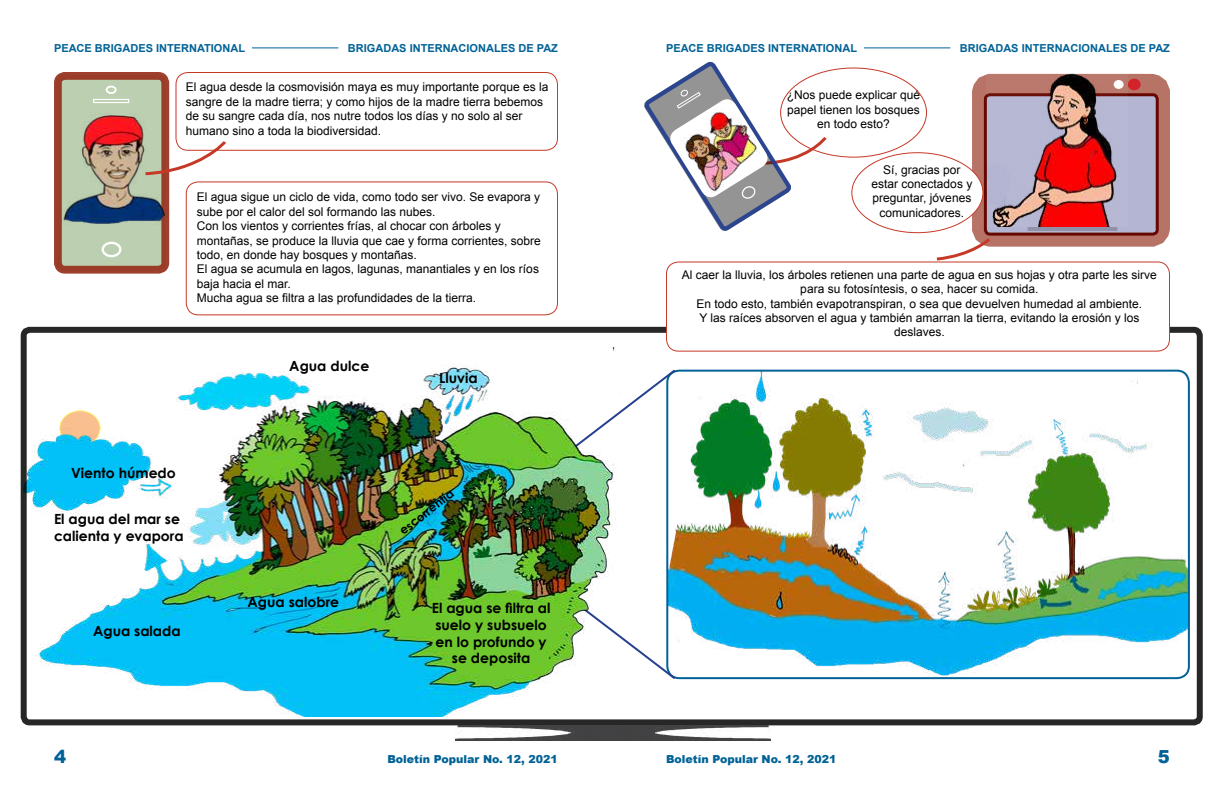
<style>
.page{position:relative;width:1224px;height:792px;background:#fff}
.page>*{position:absolute;margin:0;border:0;box-sizing:border-box;transform-origin:0 0}
.t1{font:900 18px "Arial";color:#006296}
.t2{font:700 14px/16.8px "Century Gothic";color:#000;text-align:center}
.t3{font:12px/14.4px "Arial";color:#000;text-align:center}
.t4{font:700 12px "Century Gothic";color:#000}
.t5{font:700 11px "Arial";color:#006296}
.t6{font:900 11px "Arial";color:#006296}
</style>
<div class="page">
<hr style="left:864px;top:48px;width:86px;height:1px;background:#006296">
<hr style="left:252px;top:48px;width:86px;height:1px;background:#006296">
<div style="left:972px;top:74px;width:198px;height:173px;border:30px solid #97321f;border-radius:4px"></div>
<div style="left:985px;top:95px;width:172px;height:139px;background:#b4b5d2;border-radius:4px"></div>
<div style="left:984px;top:93px;width:175px;height:143px;border:3px solid #660700;border-radius:4px"></div>
<div style="left:1128px;top:79px;width:12px;height:11px;background:#d2232a;border-radius:50%"></div>
<div style="left:1128px;top:79px;width:13px;height:11px;border:1px solid #d2232a;border-radius:50%"></div>
<hr style="left:1028px;top:227px;width:89px;height:4px;background:#9091a8">
<img style="left:987px;top:73px;width:141px;height:154px">
<div style="left:56px;top:75px;width:109px;height:196px;background:#bccfb0;border-radius:7px"></div>
<div style="left:54px;top:72px;width:115px;height:202px;border:8px solid #97321f;border-radius:7px"></div>
<div style="left:106px;top:86px;width:11px;height:8px;border:2px solid #fff;border-radius:50%"></div>
<svg style="left:93px;top:99px;width:37px;height:4px"></svg>
<div style="left:102px;top:242px;width:19px;height:15px;border:2px solid #fff;border-radius:50%"></div>
<img style="left:54px;top:112px;width:122px;height:118px">
<img style="left:672px;top:371px;width:516px;height:306px">
<div style="left:666px;top:370px;width:524px;height:309px;border:2px solid #006296;border-radius:12px"></div>
<div style="left:176px;top:72px;width:382px;height:79px;border:1px solid #c63927;border-radius:12px"></div>
<svg style="left:142px;top:139px;width:86px;height:38px"></svg>
<svg style="left:644px;top:61px;width:184px;height:170px"></svg>
<img style="left:667px;top:99px;width:104px;height:102px">
<svg style="left:621px;top:369px;width:56px;height:127px"></svg>
<svg style="left:621px;top:553px;width:56px;height:126px"></svg>
<img style="left:19px;top:347px;width:602px;height:369px">
<div style="left:21px;top:327px;width:1182px;height:398px;border:6px solid #000;border-radius:6px"></div>
<img style="left:455px;top:725px;width:315px;height:16px">
<div style="left:186px;top:181px;width:372px;height:134px;border:1px solid #c63927;border-radius:12px"></div>
<div style="left:666px;top:262px;width:504px;height:89px;background:#fff;border-radius:12px"></div>
<div style="left:666px;top:262px;width:504px;height:90px;border:1px solid #c63927;border-radius:12px"></div>
<svg style="left:934px;top:236px;width:58px;height:26px"></svg>
<div style="left:852px;top:153px;width:131px;height:80px;background:#fff;border-radius:50%"></div>
<p class="t5" style="left:54px;top:40px;width:193px">PEACE BRIGADES INTERNATIONAL</p>
<p class="t5" style="left:348px;top:40px;width:212px">BRIGADAS INTERNACIONALES DE PAZ</p>
<p class="t3" style="left:186px;top:80px;width:364px;text-align:left">El agua desde la cosmovisión maya es muy importante porque es la sangre de la madre tierra; y como hijos de la madre tierra bebemos de su sangre cada día, nos nutre todos los días y no solo al ser humano sino a toda la biodiversidad.</p>
<p class="t3" style="left:197px;top:190px;width:346px;text-align:left">El agua sigue un ciclo de vida, como todo ser vivo. Se evapora y sube por el calor del sol formando las nubes.<br>Con los vientos y corrientes frías, al chocar con árboles y montañas, se produce la lluvia que cae y forma corrientes, sobre todo, en donde hay bosques y montañas.<br>El agua se acumula en lagos, lagunas, manantiales y en los ríos baja hacia el mar.<br>Mucha agua se filtra a las profundidades de la tierra.</p>
<p class="t2" style="left:71px;top:464px;width:106px">Viento húmedo</p>
<p class="t2" style="left:54px;top:510px;width:131px;text-align:left">El agua del mar se calienta y evapora</p>
<p class="t2" style="left:93px;top:622px;width:89px">Agua salada</p>
<p class="t2" style="left:289px;top:357px;width:82px">Agua dulce</p>
<p class="t2" style="left:439px;top:369px;width:40px">Lluvia</p>
<p class="t2" style="left:248px;top:593px;width:93px">Agua salobre</p>
<p class="t4" style="left:395px;top:525px;width:67px;rotate:-38deg">escorrentía</p>
<p class="t2" style="left:432px;top:599px;width:120px">El agua se filtra al suelo y subsuelo en lo profundo y se deposita</p>
<p class="t5" style="left:666px;top:40px;width:193px">PEACE BRIGADES INTERNATIONAL</p>
<p class="t5" style="left:960px;top:40px;width:212px">BRIGADAS INTERNACIONALES DE PAZ</p>
<p class="t3" style="left:787px;top:88px;width:135px">¿Nos puede explicar qué papel tienen los bosques en todo esto?</p>
<p class="t3" style="left:872px;top:162px;width:102px">Sí, gracias por estar conectados y preguntar, jóvenes comunicadores.</p>
<p class="t3" style="left:682px;top:268px;width:476px">Al caer la lluvia, los árboles retienen una parte de agua en sus hojas y otra parte les sirve para su fotosíntesis, o sea, hacer su comida.<br>En todo esto, también evapotranspiran, o sea que devuelven humedad al ambiente.<br>Y las raíces absorven el agua y también amarran la tierra, evitando la erosión y los deslaves.</p>
<h1 class="t1" style="left:54px;top:743px;width:14px">4</h1>
<p class="t6" style="left:387px;top:751px;width:172px">Boletín Popular No. 12, 2021</p>
<p class="t6" style="left:666px;top:751px;width:172px">Boletín Popular No. 12, 2021</p>
<h1 class="t1" style="left:1158px;top:743px;width:14px">5</h1>
</div>
